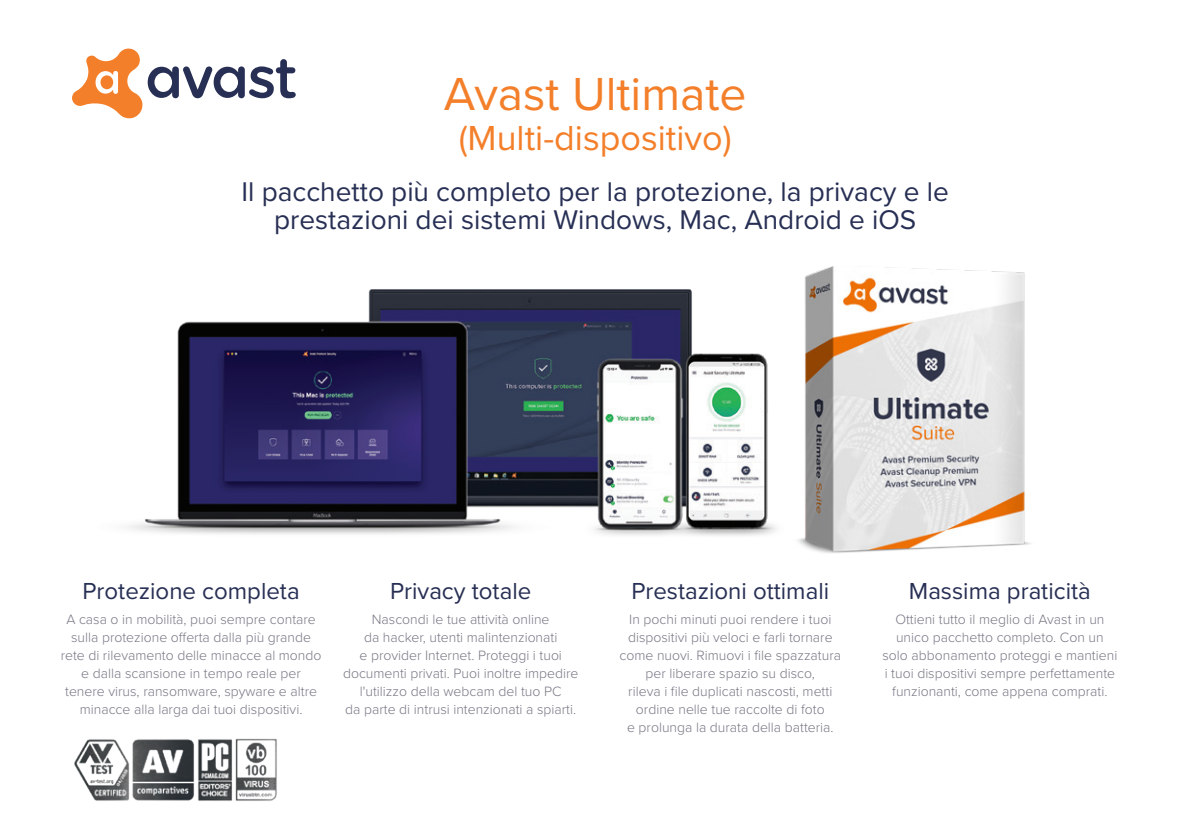
<style>
.page{position:relative;width:1191px;height:840px;background:#fff}
.page>*{position:absolute;margin:0;border:0;box-sizing:border-box;transform-origin:0 0}
.t1{font:48px "Proxima Nova";color:#f47f2a}
.t2{font:36px "Proxima Nova";color:#f47f2a}
.t3{font:28px/28px "Proxima Nova";color:#272f54;text-align:center}
.t4{font:24px "Proxima Nova";color:#272f54}
.t5{font:300 14px/18px "Proxima Nova";color:#767784;text-align:center}
</style>
<div class="page">
<svg style="left:72px;top:48px;width:224px;height:71px"></svg>
<img style="left:74px;top:738px;width:203px;height:63px">
<img style="left:798px;top:266px;width:233px;height:287px">
<img style="left:128px;top:289px;width:648px;height:247px">
<h1 class="t1" style="left:444px;top:58px;width:304px">Avast Ultimate</h1>
<h2 class="t2" style="left:459px;top:111px;width:274px">(Multi-dispositivo)</h2>
<h3 class="t3" style="left:241px;top:176px;width:709px">Il pacchetto più completo per la protezione, la privacy e le prestazioni dei sistemi Windows, Mac, Android e iOS</h3>
<h3 class="t4" style="left:83px;top:572px;width:219px">Protezione completa</h3>
<h3 class="t4" style="left:390px;top:572px;width:143px">Privacy totale</h3>
<h3 class="t4" style="left:631px;top:572px;width:199px">Prestazioni ottimali</h3>
<h3 class="t4" style="left:909px;top:572px;width:183px">Massima praticità</h3>
<p class="t5" style="left:61px;top:609px;width:262px">A casa o in mobilità, puoi sempre contare sulla protezione offerta dalla più grande rete di rilevamento delle minacce al mondo e dalla scansione in tempo reale per tenere virus, ransomware, spyware e altre minacce alla larga dai tuoi dispositivi.</p>
<p class="t5" style="left:343px;top:609px;width:237px">Nascondi le tue attività online<br>da hacker, utenti malintenzionati<br>e provider Internet. Proteggi i tuoi documenti privati. Puoi inoltre impedire l'utilizzo della webcam del tuo PC<br>da parte di intrusi intenzionati a spiarti.</p>
<p class="t5" style="left:619px;top:609px;width:223px">In pochi minuti puoi rendere i tuoi dispositivi più veloci e farli tornare come nuovi. Rimuovi i file spazzatura per liberare spazio su disco,<br>rileva i file duplicati nascosti, metti ordine nelle tue raccolte di foto<br>e prolunga la durata della batteria.</p>
<p class="t5" style="left:882px;top:609px;width:236px">Ottieni tutto il meglio di Avast in un unico pacchetto completo. Con un solo abbonamento proteggi e mantieni i tuoi dispositivi sempre perfettamente funzionanti, come appena comprati.</p>
</div>
